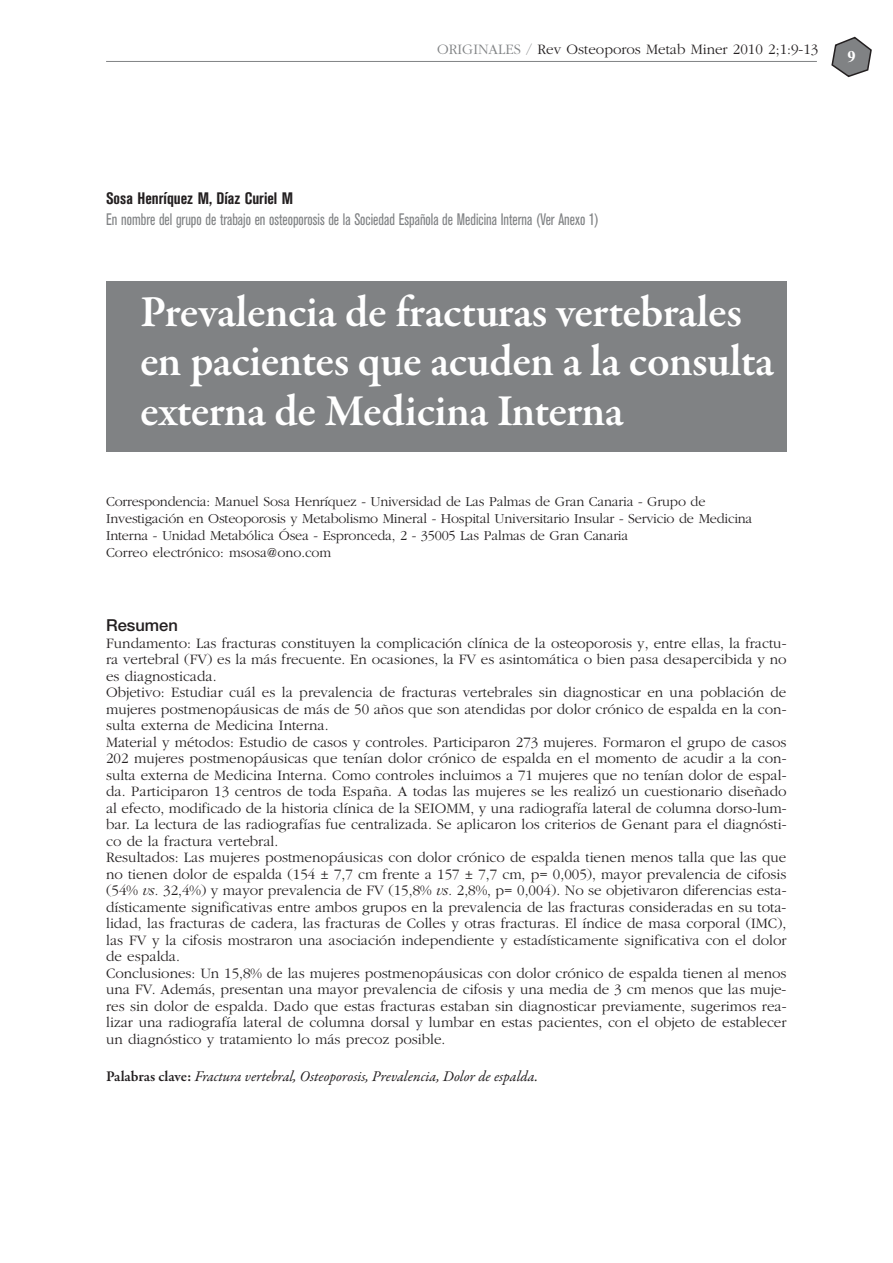
<style>
.page{position:relative;width:893px;height:1263px;background:#fff}
.page>*{position:absolute;margin:0;border:0;box-sizing:border-box;transform-origin:0 0}
.t1{font:600 45px/49.5px "Garamond Premr Pro";letter-spacing:-.01em;color:#fff}
.t2{font:condensed 16.5px "Akzidenz Grotesk BE";color:#808284;scale:.9 1}
.t3{font:700 condensed 16.5px "Akzidenz Grotesk BE";color:#231f20}
.t4{font:500 16.5px "Helvetica Neue";color:#231f20}
.t5{font:700 16.5px "Times New Roman";color:#fff}
.t6{font:300 15px/16.5px "Garamond";color:#231f20}
.t7{font:italic 15px "Garamond Premr Pro";color:#231f20}
.t8{font:300 14.25px/17.1px "Garamond";letter-spacing:-.015em;color:#231f20}
.s1{color:#808284}
.s2{font-style:italic}
.s3{font-weight:600;font-style:normal}
</style>
<div class="page">
<svg style="left:831px;top:37px;width:41px;height:40px"></svg>
<hr style="left:106px;top:61px;width:711px;height:1px;background:#808284">
<div style="left:106px;top:281px;width:680px;height:170px;background:#808284"></div>
<p class="t6" style="left:437px;top:43px;width:383px"><span class="s1">ORIGINALES /</span> Rev Osteoporos Metab Miner 2010 2;1:9-13</p>
<p class="t5" style="left:847px;top:51px;width:10px">9</p>
<p class="t3" style="left:106px;top:192px;width:189px">Sosa Henríquez M, Díaz Curiel M</p>
<p class="t2" style="left:106px;top:213px;width:549px">En nombre del grupo de trabajo en osteoporosis de la Sociedad Española de Medicina Interna (Ver Anexo 1)</p>
<h1 class="t1" style="left:140px;top:290px;width:635px">Prevalencia de fracturas vertebrales en pacientes que acuden a la consulta externa de Medicina Interna</h1>
<p class="t8" style="left:106px;top:494px;width:648px">Correspondencia: Manuel Sosa Henríquez - Universidad de Las Palmas de Gran Canaria - Grupo de Investigación en Osteoporosis y Metabolismo Mineral - Hospital Universitario Insular - Servicio de Medicina Interna - Unidad Metabólica Ósea - Espronceda, 2 - 35005 Las Palmas de Gran Canaria<br>Correo electrónico: msosa@ono.com</p>
<p class="t4" style="left:106px;top:620px;width:73px">Resumen</p>
<p class="t6" style="left:106px;top:636px;width:682px">Fundamento: Las fracturas constituyen la complicación clínica de la osteoporosis y, entre ellas, la fractu&shy;ra vertebral (FV) es la más frecuente. En ocasiones, la FV es asintomática o bien pasa desapercibida y no es diagnosticada.<br>Objetivo: Estudiar cuál es la prevalencia de fracturas vertebrales sin diagnosticar en una población de mujeres postmenopáusicas de más de 50 años que son atendidas por dolor crónico de espalda en la con&shy;sulta externa de Medicina Interna.<br>Material y métodos: Estudio de casos y controles. Participaron 273 mujeres. Formaron el grupo de casos 202 mujeres postmenopáusicas que tenían dolor crónico de espalda en el momento de acudir a la con&shy;sulta externa de Medicina Interna. Como controles incluimos a 71 mujeres que no tenían dolor de espal&shy;da. Participaron 13 centros de toda España. A todas las mujeres se les realizó un cuestionario diseñado al efecto, modificado de la historia clínica de la SEIOMM, y una radiografía lateral de columna dorso-lum&shy;bar. La lectura de las radiografías fue centralizada. Se aplicaron los criterios de Genant para el diagnósti&shy;co de la fractura vertebral.<br>Resultados: Las mujeres postmenopáusicas con dolor crónico de espalda tienen menos talla que las que no tienen dolor de espalda (154 ± 7,7 cm frente a 157 ± 7,7 cm, p= 0,005), mayor prevalencia de cifosis (54% <span class="s2">vs.</span> 32,4%) y mayor prevalencia de FV (15,8% <span class="s2">vs.</span> 2,8%, p= 0,004). No se objetivaron diferencias esta&shy;dísticamente significativas entre ambos grupos en la prevalencia de las fracturas consideradas en su tota&shy;lidad, las fracturas de cadera, las fracturas de Colles y otras fracturas. El índice de masa corporal (IMC), las FV y la cifosis mostraron una asociación independiente y estadísticamente significativa con el dolor de espalda.<br>Conclusiones: Un 15,8% de las mujeres postmenopáusicas con dolor crónico de espalda tienen al menos una FV. Además, presentan una mayor prevalencia de cifosis y una media de 3 cm menos que las muje&shy;res sin dolor de espalda. Dado que estas fracturas estaban sin diagnosticar previamente, sugerimos rea&shy;lizar una radiografía lateral de columna dorsal y lumbar en estas pacientes, con el objeto de establecer un diagnóstico y tratamiento lo más precoz posible.</p>
<p class="t7" style="left:106px;top:1070px;width:434px"><span class="s3">Palabras clave:</span> Fractura vertebral, Osteoporosis, Prevalencia, Dolor de espalda.</p>
</div>
